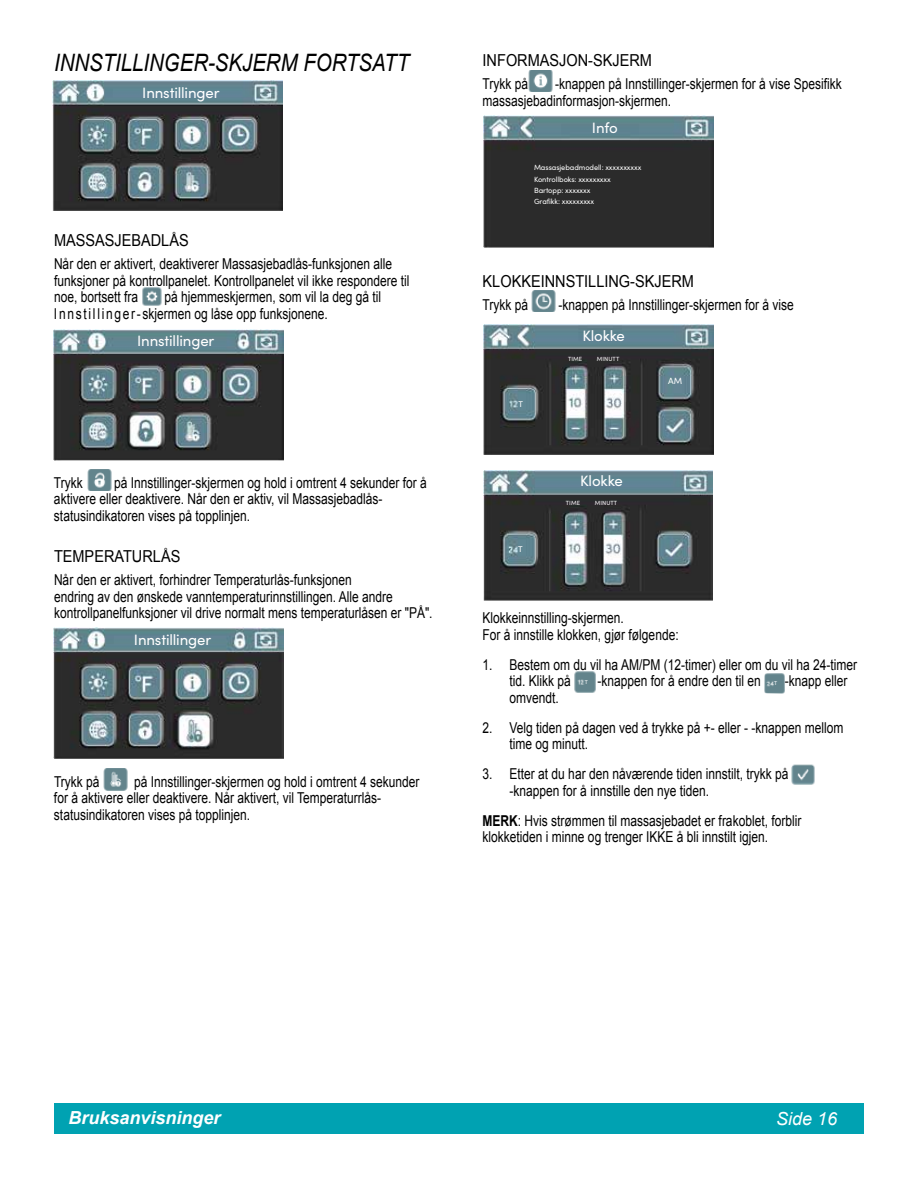
<style>
.page{position:relative;width:918px;height:1188px;background:#fff}
.page>*{position:absolute;margin:0;border:0;box-sizing:border-box;transform-origin:0 0}
.t1{font:italic 24px "Arial";color:#000;scale:.85 1}
.t2{font:italic 700 18px "Arial";color:#fff}
.t3{font:italic 18px "Arial";color:#fff}
.t4{font:16.5px "Arial";color:#000;scale:.88 1}
.t5{font:15px/16.5px "Arial";color:#000;scale:.8 1}
.t6{font:15px "Sofia Pro";letter-spacing:-.01em;color:#fff}
.t7{font:9px "Sofia Pro";color:#fff}
.t8{font:8.25px "Sofia Pro";color:#fff}
.t9{font:7.5px/11.4px "Sofia Pro";letter-spacing:-.01em;color:#fff}
.t10{font:6px "Sofia Pro";letter-spacing:.01em;color:#fff}
.t11{font:5.55px "Sofia Pro";color:#fff}
.s1{font-weight:700}
</style>
<div class="page">
<div style="left:54px;top:1103px;width:810px;height:31px;background:#00a2b2"></div>
<img style="left:142px;top:287px;width:20px;height:19px">
<img style="left:87px;top:470px;width:25px;height:21px">
<img style="left:104px;top:769px;width:24px;height:21px">
<img style="left:528px;top:70px;width:25px;height:21px">
<img style="left:532px;top:291px;width:24px;height:21px">
<img style="left:574px;top:672px;width:22px;height:21px">
<img style="left:764px;top:673px;width:21px;height:21px">
<img style="left:792px;top:764px;width:23px;height:21px">
<img style="left:53px;top:81px;width:229px;height:130px">
<img style="left:54px;top:329px;width:229px;height:132px">
<img style="left:54px;top:628px;width:229px;height:131px">
<img style="left:484px;top:116px;width:229px;height:131px">
<img style="left:484px;top:324px;width:229px;height:131px">
<img style="left:483px;top:470px;width:230px;height:131px">
<h1 class="t1" style="left:54px;top:48px;width:419px">INNSTILLINGER-SKJERM FORTSATT</h1>
<p class="t6" style="left:142px;top:81px;width:79px">Innstillinger</p>
<p class="t4" style="left:54px;top:230px;width:155px">MASSASJEBADLÅS</p>
<p class="t5" style="left:54px;top:256px;width:446px">Når den er aktivert, deaktiverer Massasjebadlås-funksjonen alle funksjoner på kontrollpanelet. Kontrollpanelet vil ikke respondere til noe, bortsett fra</p>
<p class="t5" style="left:54px;top:289px;width:411px;text-indent:111px">på hjemmeskjermen, som vil la deg gå til<br>Innstillinger-skjermen og låse opp funksjonene.</p>
<p class="t6" style="left:137px;top:330px;width:79px">Innstillinger</p>
<p class="t5" style="left:54px;top:474px;width:468px;text-indent:60px">på Innstillinger-skjermen og hold i omtrent 4 sekunder for å aktivere eller deaktivere. Når den er aktiv, vil Massasjebadlås&shy;statusindikatoren vises på topplinjen.</p>
<p class="t4" style="left:54px;top:545px;width:145px">TEMPERATURLÅS</p>
<p class="t5" style="left:54px;top:572px;width:475px">Når den er aktivert, forhindrer Temperaturlås-funksjonen<br>endring av den ønskede vanntemperaturinnstillingen. Alle andre kontrollpanelfunksjoner vil drive normalt mens temperaturlåsen er "PÅ".</p>
<p class="t5" style="left:54px;top:474px;width:38px">Trykk</p>
<p class="t6" style="left:134px;top:629px;width:79px">Innstillinger</p>
<p class="t5" style="left:54px;top:774px;width:458px;text-indent:80px">på Innstillinger-skjermen og hold i omtrent 4 sekunder for å aktivere eller deaktivere. Når aktivert, vil Temperaturrlås&shy;statusindikatoren vises på topplinjen.</p>
<p class="t5" style="left:54px;top:774px;width:58px">Trykk på</p>
<p class="t4" style="left:483px;top:49px;width:194px">INFORMASJON-SKJERM</p>
<p class="t5" style="left:483px;top:76px;width:58px">Trykk på</p>
<p class="t5" style="left:483px;top:76px;width:451px;text-indent:73px">-knappen på Innstillinger-skjermen for å vise Spesifikk massasjebadinformasjon-skjermen.</p>
<p class="t6" style="left:592px;top:117px;width:27px">Info</p>
<p class="t9" style="left:534px;top:162px;width:109px">Massasjebadmodell: xxxxxxxxxx<br>Kontrollboks: xxxxxxxxx<br>Bartopp: xxxxxxx<br>Grafikk: xxxxxxxxx</p>
<p class="t4" style="left:483px;top:270px;width:242px">KLOKKEINNSTILLING-SKJERM</p>
<p class="t5" style="left:483px;top:296px;width:58px">Trykk på</p>
<p class="t5" style="left:559px;top:296px;width:296px">-knappen på Innstillinger-skjermen for å vise</p>
<p class="t6" style="left:582px;top:325px;width:44px">Klokke</p>
<p class="t8" style="left:518px;top:398px;width:6px">T</p>
<p class="t8" style="left:518px;top:543px;width:6px">T</p>
<p class="t10" style="left:568px;top:354px;width:16px">TIME</p>
<p class="t10" style="left:597px;top:354px;width:24px">MINUTT</p>
<p class="t6" style="left:580px;top:470px;width:44px">Klokke</p>
<p class="t10" style="left:566px;top:499px;width:16px">TIME</p>
<p class="t10" style="left:595px;top:499px;width:24px">MINUTT</p>
<p class="t7" style="left:668px;top:374px;width:16px">AM</p>
<p class="t5" style="left:483px;top:610px;width:247px">Klokkeinnstilling-skjermen.<br>For å innstille klokken, gjør følgende:</p>
<p class="t5" style="left:510px;top:656px;width:436px;text-indent:-27px">1. Bestem om du vil ha AM/PM (12-timer) eller om du vil ha 24-timer tid. Klikk på</p>
<p class="t11" style="left:585px;top:678px;width:5px">T</p>
<p class="t5" style="left:597px;top:673px;width:206px">-knappen for å endre den til en</p>
<p class="t11" style="left:774px;top:679px;width:5px">T</p>
<p class="t5" style="left:785px;top:673px;width:80px">-knapp eller</p>
<p class="t5" style="left:510px;top:689px;width:63px">omvendt.</p>
<p class="t5" style="left:510px;top:719px;width:419px;text-indent:-27px">2. Velg tiden på dagen ved å trykke på +- eller - -knappen mellom time og minutt.</p>
<p class="t5" style="left:510px;top:766px;width:350px;text-indent:-27px">3. Etter at du har den nåværende tiden innstilt, trykk på -knappen for å innstille den nye tiden.</p>
<p class="t5" style="left:483px;top:812px;width:400px"><span class="s1">MERK</span>: Hvis strømmen til massasjebadet er frakoblet, forblir klokketiden i minne og trenger IKKE å bli innstilt igjen.</p>
<p class="t2" style="left:68px;top:1106px;width:154px">Bruksanvisninger</p>
<p class="t3" style="left:776px;top:1107px;width:63px">Side 16</p>
</div>
